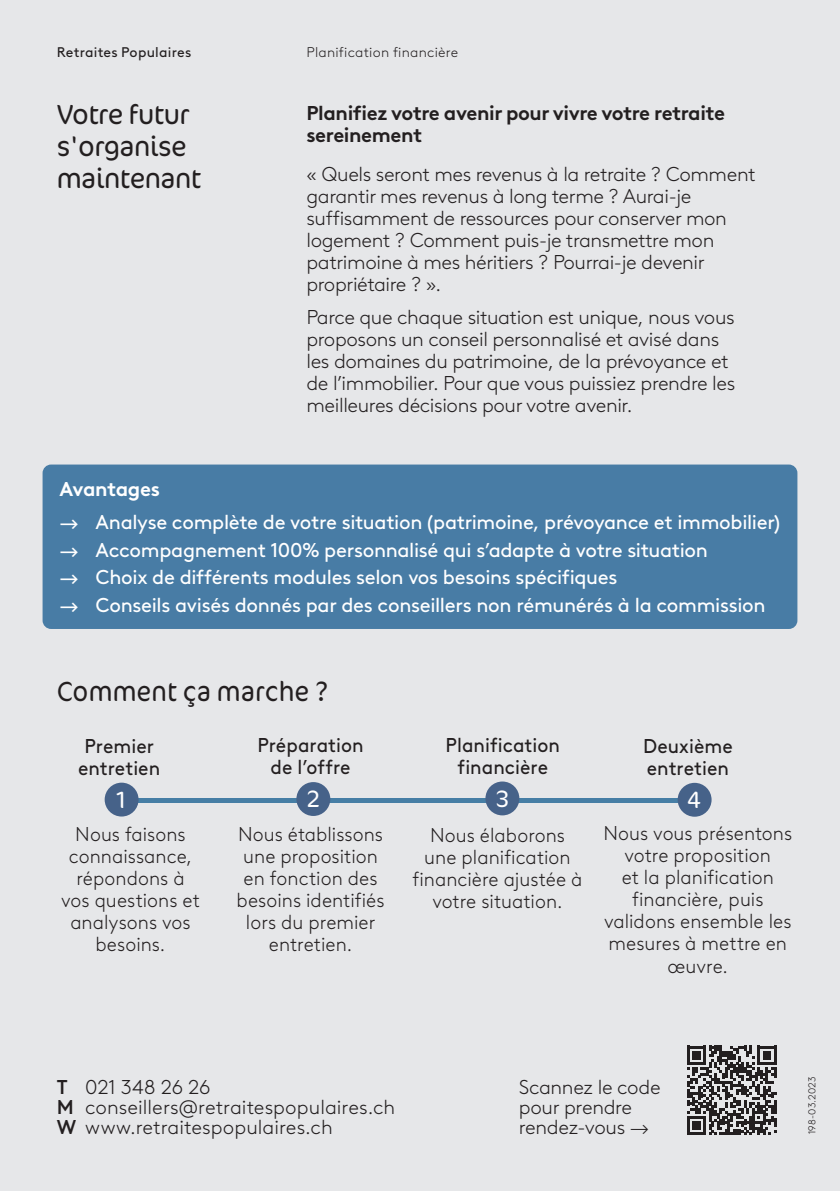
<style>
.page{position:relative;width:840px;height:1191px;background:#fff}
.page>*{position:absolute;margin:0;border:0;box-sizing:border-box;transform-origin:0 0}
.Texte_Puces{font:300 28px/32px "Cocon OT";letter-spacing:-.02em;color:#231f20}
.Texte_Puces-2{font:300 28px "Cocon OT";letter-spacing:.005em;color:#231f20;scale:.95 1}
.Texte_Puces-3{font:300 24px "Cocon OT";color:#fff}
.Texte_Puces-4{font:300 20px/22px "Brown LL";letter-spacing:-.02em;color:#231f20}
.Texte_Puces-5{font:300 20px/22px "Brown LL";letter-spacing:.005em;color:#231f20;text-align:center;scale:.95 1}
.t1{font:20px "Brown LL";letter-spacing:-.015em;color:#fff}
.Texte_Puces-6{font:20px "Brown LL";color:#231f20;scale:.95 1}
.Légendes{font:300 20px/20px "Brown LL";color:#231f20}
.Texte_Puces-7{font:300 20px/22px "Brown LL";color:#231f20;text-align:center;scale:.95 1}
.t2{font:700 20px/22px "Brown LL";letter-spacing:-.02em;color:#231f20}
.Texte_courant{font:300 20px/20px "Brown LL";letter-spacing:-.015em;color:#231f20}
.t3{font:700 20px "Brown LL";letter-spacing:-.02em;color:#fff}
.Légendes-2{font:300 14px "Brown LL";letter-spacing:.015em;color:#231f20}
.Légendes-3{font:14px "Brown LL";letter-spacing:.015em;color:#231f20}
.Texte_Puces-8{font:300 10px "Brown LL";letter-spacing:.015em;color:#231f20}
.s1{font-weight:500}
</style>
<div class="page">
<div style="left:0;top:0;width:839px;height:1191px;background:#e6e7e9"></div>
<div style="left:135px;top:798px;width:574px;height:5px;background:#467ea5"></div>
<div style="left:105px;top:782px;width:33px;height:34px;background:#466289;border-radius:50%"></div>
<div style="left:296px;top:782px;width:34px;height:34px;background:#466289;border-radius:50%"></div>
<div style="left:485px;top:781px;width:34px;height:34px;background:#466289;border-radius:50%"></div>
<svg style="left:687px;top:1045px;width:89px;height:90px"></svg>
<div style="left:43px;top:464px;width:754px;height:165px;background:#487ca5;border-radius:9px"></div>
<div style="left:677px;top:783px;width:34px;height:33px;background:#466289;border-radius:50%"></div>
<p class="Légendes-3" style="left:57px;top:41px;width:136px">Retraites Populaires</p>
<p class="Légendes-2" style="left:306px;top:42px;width:153px">Planification financière</p>
<p class="Texte_Puces" style="left:57px;top:99px;width:146px">Votre futur s'organise maintenant</p>
<p class="t2" style="left:306px;top:100px;width:420px">Planifiez votre avenir pour vivre votre retraite sereinement</p>
<p class="Texte_Puces-4" style="left:306px;top:162px;width:450px">« Quels seront mes revenus à la retraite ? Comment garantir mes revenus à long terme ? Aurai-je suffisamment de ressources pour conserver mon logement ? Comment puis-je transmettre mon patrimoine à mes héritiers ? Pourrai-je devenir propriétaire ? ».</p>
<p class="Texte_Puces-4" style="left:306px;top:305px;width:430px">Parce que chaque situation est unique, nous vous proposons un conseil personnalisé et avisé dans les domaines du patrimoine, de la prévoyance et de l’immobilier. Pour que vous puissiez prendre les meilleures décisions pour votre avenir.</p>
<p class="t3" style="left:60px;top:473px;width:102px">Avantages</p>
<p class="t1" style="left:60px;top:507px;width:721px">→ Analyse complète de votre situation (patrimoine, prévoyance et immobilier)</p>
<p class="t1" style="left:60px;top:534px;width:649px">→ Accompagnement 100% personnalisé qui s’adapte à votre situation</p>
<p class="t1" style="left:60px;top:562px;width:559px">→ Choix de différents modules selon vos besoins spécifiques</p>
<p class="t1" style="left:60px;top:590px;width:707px">→ Conseils avisés donnés par des conseillers non rémunérés à la commission</p>
<p class="Texte_Puces-2" style="left:57px;top:675px;width:287px">Comment ça marche ?</p>
<p class="Texte_Puces-6" style="left:84px;top:731px;width:75px">Premier</p>
<p class="Texte_Puces-6" style="left:78px;top:753px;width:88px">entretien</p>
<p class="Texte_Puces-6" style="left:257px;top:730px;width:113px">Préparation</p>
<p class="Texte_Puces-6" style="left:270px;top:752px;width:85px">de l’offre</p>
<p class="Texte_Puces-6" style="left:445px;top:730px;width:122px">Planification</p>
<p class="Texte_Puces-6" style="left:457px;top:752px;width:97px">financière</p>
<p class="Texte_Puces-6" style="left:642px;top:730px;width:96px">Deuxième</p>
<p class="Texte_Puces-6" style="left:646px;top:752px;width:88px">entretien</p>
<p class="Texte_Puces-3" style="left:113px;top:786px;width:15px">1</p>
<p class="Texte_Puces-3" style="left:306px;top:785px;width:15px">2</p>
<p class="Texte_Puces-3" style="left:495px;top:784px;width:15px">3</p>
<p class="Texte_Puces-3" style="left:687px;top:785px;width:15px">4</p>
<p class="Texte_Puces-7" style="left:61px;top:822px;width:147px">Nous faisons connaissance, répondons à vos questions et analysons vos besoins.</p>
<p class="Texte_Puces-5" style="left:236px;top:821px;width:157px">Nous établissons une proposition en fonction des besoins identifiés lors du premier entretien.</p>
<p class="Texte_Puces-5" style="left:412px;top:823px;width:180px">Nous élaborons une planification financière ajustée à votre situation.</p>
<p class="Texte_Puces-5" style="left:603px;top:821px;width:200px">Nous vous présentons votre proposition<br>et la planification financière, puis validons ensemble les mesures à mettre en œuvre.</p>
<p class="Légendes" style="left:57px;top:1076px;width:155px"><span class="s1">T</span> 021 348 26 26</p>
<p class="Légendes" style="left:57px;top:1096px;width:340px"><span class="s1">M</span> conseillers@retraitespopulaires.ch<br><span class="s1">W</span> www.retraitespopulaires.ch</p>
<p class="Texte_courant" style="left:518px;top:1076px;width:143px">Scannez le code pour prendre rendez-vous →</p>
<p class="Texte_Puces-8" style="left:804px;top:1134px;width:60px;rotate:-90deg">198-03.2023</p>
</div>
